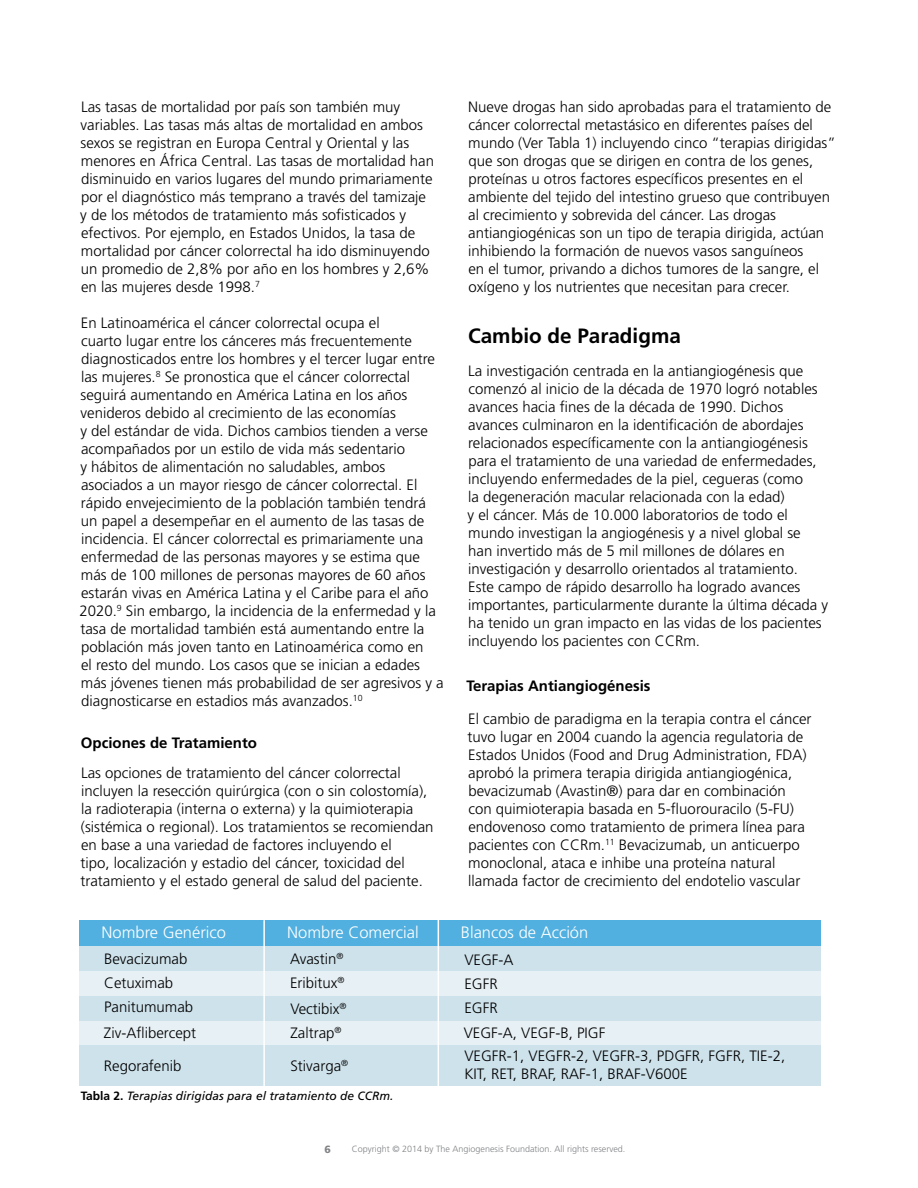
<style>
.page{position:relative;width:918px;height:1188px;background:#fff}
.page>*{position:absolute;margin:0;border:0;box-sizing:border-box;transform-origin:0 0}
.t1{font:700 20.7px "Frutiger";color:#000}
.t2{font:300 16.5px "Frutiger";color:#fff}
.t3{font:300 15px/18px "Frutiger";color:#000}
.t4{font:700 15px "Frutiger";color:#000}
.t5{font:italic 12px "Frutiger";color:#000}
.t6{font:900 10.5px "Frutiger";color:#808285}
.t7{font:300 9px "Frutiger";color:#808285}
.s1{font-weight:700;font-style:normal}
</style>
<div class="page">
<div style="left:79px;top:920px;width:742px;height:26px;background:#51b0e0"></div>
<div style="left:79px;top:946px;width:742px;height:25px;background:#cee2eb"></div>
<div style="left:79px;top:971px;width:742px;height:25px;background:#e7f0f5"></div>
<div style="left:79px;top:996px;width:742px;height:25px;background:#cee2eb"></div>
<div style="left:79px;top:1021px;width:742px;height:25px;background:#e7f0f5"></div>
<div style="left:79px;top:1046px;width:742px;height:40px;background:#cee2eb"></div>
<hr style="left:263px;top:920px;width:2px;height:167px;background:#fff">
<hr style="left:438px;top:920px;width:1px;height:167px;background:#fff">
<p class="t3" style="left:80px;top:98px;width:355px">Las tasas de mortalidad por país son también muy variables. Las tasas más altas de mortalidad en ambos sexos se registran en Europa Central y Oriental y las menores en África Central. Las tasas de mortalidad han disminuido en varios lugares del mundo primariamente por el diagnóstico más temprano a través del tamizaje y de los métodos de tratamiento más sofisticados y efectivos. Por ejemplo, en Estados Unidos, la tasa de mortalidad por cáncer colorrectal ha ido disminuyendo un promedio de 2,8% por año en los hombres y 2,6% en las mujeres desde 1998.<sup>7</sup></p>
<p class="t3" style="left:79px;top:314px;width:366px">En Latinoamérica el cáncer colorrectal ocupa el<br>cuarto lugar entre los cánceres más frecuentemente diagnosticados entre los hombres y el tercer lugar entre las mujeres.<sup>8</sup> Se pronostica que el cáncer colorrectal seguirá aumentando en América Latina en los años venideros debido al crecimiento de las economías<br>y del estándar de vida. Dichos cambios tienden a verse acompañados por un estilo de vida más sedentario<br>y hábitos de alimentación no saludables, ambos asociados a un mayor riesgo de cáncer colorrectal. El rápido envejecimiento de la población también tendrá un papel a desempeñar en el aumento de las tasas de incidencia. El cáncer colorrectal es primariamente una enfermedad de las personas mayores y se estima que más de 100 millones de personas mayores de 60 años estarán vivas en América Latina y el Caribe para el año 2020.<sup>9</sup> Sin embargo, la incidencia de la enfermedad y la tasa de mortalidad también está aumentando entre la población más joven tanto en Latinoamérica como en<br>el resto del mundo. Los casos que se inician a edades más jóvenes tienen más probabilidad de ser agresivos y a diagnosticarse en estadios más avanzados.<sup>10</sup></p>
<p class="t4" style="left:81px;top:734px;width:178px">Opciones de Tratamiento</p>
<p class="t3" style="left:80px;top:764px;width:355px">Las opciones de tratamiento del cáncer colorrectal incluyen la resección quirúrgica (con o sin colostomía), la radioterapia (interna o externa) y la quimioterapia (sistémica o regional). Los tratamientos se recomiendan en base a una variedad de factores incluyendo el<br>tipo, localización y estadio del cáncer, toxicidad del tratamiento y el estado general de salud del paciente.</p>
<p class="t3" style="left:468px;top:98px;width:369px">Nueve drogas han sido aprobadas para el tratamiento de cáncer colorrectal metastásico en diferentes países del mundo (Ver Tabla 1) incluyendo cinco “terapias dirigidas” que son drogas que se dirigen en contra de los genes, proteínas u otros factores específicos presentes en el ambiente del tejido del intestino grueso que contribuyen al crecimiento y sobrevida del cáncer. Las drogas antiangiogénicas son un tipo de terapia dirigida, actúan inhibiendo la formación de nuevos vasos sanguíneos<br>en el tumor, privando a dichos tumores de la sangre, el oxígeno y los nutrientes que necesitan para crecer.</p>
<h1 class="t1" style="left:468px;top:324px;width:214px">Cambio de Paradigma</h1>
<p class="t3" style="left:468px;top:362px;width:362px">La investigación centrada en la antiangiogénesis que comenzó al inicio de la década de 1970 logró notables avances hacia fines de la década de 1990. Dichos avances culminaron en la identificación de abordajes relacionados específicamente con la antiangiogénesis para el tratamiento de una variedad de enfermedades, incluyendo enfermedades de la piel, cegueras (como<br>la degeneración macular relacionada con la edad)<br>y el cáncer. Más de 10.000 laboratorios de todo el mundo investigan la angiogénesis y a nivel global se<br>han invertido más de 5 mil millones de dólares en investigación y desarrollo orientados al tratamiento.<br>Este campo de rápido desarrollo ha logrado avances importantes, particularmente durante la última década y ha tenido un gran impacto en las vidas de los pacientes incluyendo los pacientes con CCRm.</p>
<p class="t4" style="left:466px;top:677px;width:186px">Terapias Antiangiogénesis</p>
<p class="t3" style="left:468px;top:710px;width:345px">El cambio de paradigma en la terapia contra el cáncer tuvo lugar en 2004 cuando la agencia regulatoria de Estados Unidos (Food and Drug Administration, FDA) aprobó la primera terapia dirigida antiangiogénica, bevacizumab (Avastin®) para dar en combinación con quimioterapia basada en 5-fluorouracilo (5-FU) endovenoso como tratamiento de primera línea para pacientes con CCRm.<sup>11</sup> Bevacizumab, un anticuerpo monoclonal, ataca e inhibe una proteína natural llamada factor de crecimiento del endotelio vascular</p>
<p class="t2" style="left:102px;top:923px;width:126px">Nombre Genérico</p>
<p class="t2" style="left:287px;top:923px;width:133px">Nombre Comercial</p>
<p class="t2" style="left:461px;top:923px;width:129px">Blancos de Acción</p>
<p class="t3" style="left:104px;top:947px;width:91px;line-height:24px">Bevacizumab<br>Cetuximab<br>Panitumumab</p>
<p class="t3" style="left:290px;top:947px;width:56px;line-height:24px">Avastin<sup>®<br></sup>Eribitux<sup>®</sup></p>
<p class="t3" style="left:464px;top:948px;width:51px;line-height:24px">VEGF-A<br>EGFR<br>EGFR</p>
<p class="t3" style="left:464px;top:1047px;width:322px">VEGFR-1, VEGFR-2, VEGFR-3, PDGFR, FGFR, TIE-2,<br>KIT, RET, BRAF, RAF-1, BRAF-V600E</p>
<p class="t3" style="left:290px;top:997px;width:58px;line-height:24px">Vectibix<sup>®<br></sup>Zaltrap<sup>®</sup></p>
<p class="t3" style="left:290px;top:1056px;width:59px">Stivarga<sup>®</sup></p>
<p class="t3" style="left:104px;top:1016px;width:94px;line-height:32.8px">Ziv-Aflibercept<br>Regorafenib</p>
<p class="t3" style="left:464px;top:1024px;width:143px">VEGF-A, VEGF-B, PIGF</p>
<p class="t5" style="left:81px;top:1089px;width:314px"><span class="s1">Tabla 2.</span> Terapias dirigidas para el tratamiento de CCRm.</p>
<p class="t6" style="left:324px;top:1143px;width:8px">6</p>
<p class="t7" style="left:352px;top:1144px;width:275px">Copyright © 2014 by The Angiogenesis Foundation. All rights reserved.</p>
</div>
